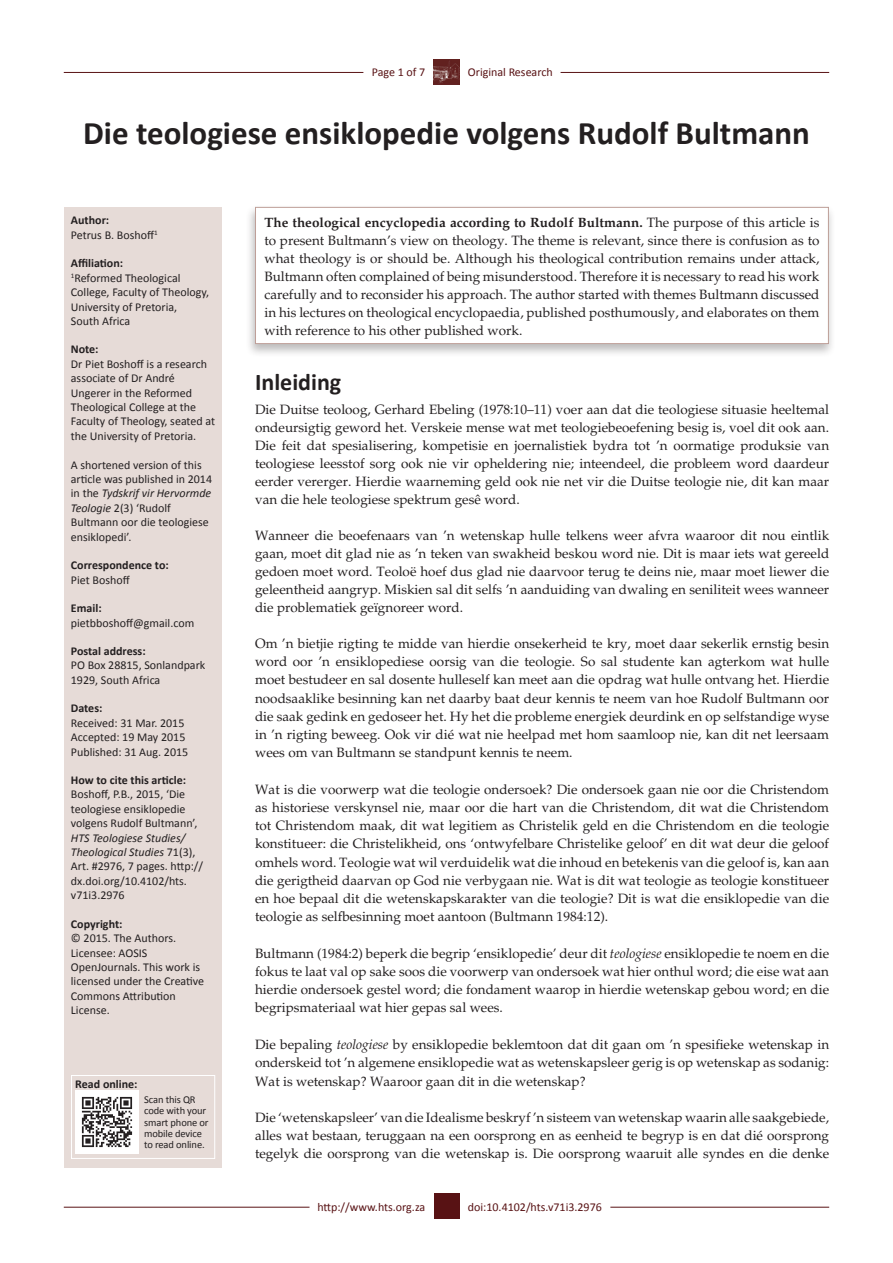
<style>
.page{position:relative;width:893px;height:1263px;background:#fff}
.page>*{position:absolute;margin:0;border:0;box-sizing:border-box;transform-origin:0 0}
.Article_Title{font:700 33px "Calibri";color:#231f20}
._1{font:700 24px "Calibri";color:#231f20}
.Text{font:13.5px/18.1px "Palatino";color:#231f20;text-align:justify}
.Abstract_Text{font:13.5px/18px "Palatino";color:#231f20;text-align:justify}
.Text1{font:13.5px/18px "Palatino";color:#231f20;text-align:justify}
.Sidebar_text{font:12px/14.4px "Calibri";color:#231f20}
.Sidebar_head{font:700 12px "Calibri";color:#231f20}
.RRH_Bottom{font:12px "Calibri";color:#581214}
.LRH_Bottom{font:12px "Calibri";letter-spacing:-.005em;color:#581214}
.RRH{font:12px "Calibri";color:#581214}
.LRH{font:12px "Calibri";letter-spacing:-.005em;color:#581214}
.Sidebar_text-2{font:10.5px/11.2px "Calibri";letter-spacing:-.01em;color:#231f20}
.s1{font-style:italic}
.s2{font-weight:700}
</style>
<div class="page">
<hr style="left:64px;top:1207px;width:245px;height:1px;background:#581214">
<hr style="left:610px;top:1207px;width:219px;height:1px;background:#581214">
<hr style="left:64px;top:72px;width:299px;height:1px;background:#581214">
<hr style="left:561px;top:72px;width:268px;height:1px;background:#581214">
<div style="left:434px;top:1193px;width:25px;height:26px;background:#581214"></div>
<img style="left:434px;top:59px;width:25px;height:26px">
<div style="left:65px;top:207px;width:157px;height:960px;background:#e6dbd7"></div>
<div style="left:246px;top:205px;width:590px;height:153px;background:#231f20;opacity:.3"></div>
<div style="left:255px;top:207px;width:573px;height:137px;background:#fff"></div>
<div style="left:255px;top:207px;width:574px;height:137px;border:1px solid #be9f98"></div>
<div style="left:71px;top:1075px;width:144px;height:84px;border:1px solid #fff"></div>
<img style="left:75px;top:1091px;width:63px;height:63px">
<p class="LRH" style="left:372px;top:65px;width:55px">Page 1 of 7</p>
<p class="RRH" style="left:468px;top:65px;width:86px">Original Research</p>
<p class="Article_Title" style="left:83px;top:112px;width:728px">Die teologiese ensiklopedie volgens Rudolf Bultmann</p>
<p class="Sidebar_head" style="left:71px;top:213px;width:40px">Author:</p>
<p class="Sidebar_text" style="left:71px;top:228px;width:88px">Petrus B. Boshoff<sup>1</sup></p>
<p class="Sidebar_head" style="left:71px;top:256px;width:54px">Affiliation:</p>
<p class="Sidebar_text" style="left:71px;top:271px;width:140px"><sup>1</sup>Reformed Theological<br>College, Faculty of Theology,<br>University of Pretoria,<br>South Africa</p>
<p class="Sidebar_head" style="left:71px;top:342px;width:29px">Note:</p>
<p class="Sidebar_text" style="left:71px;top:357px;width:146px">Dr Piet Boshoff is a research associate of Dr André<br>Ungerer in the Reformed<br>Theological College at the<br>Faculty of Theology, seated at the University of Pretoria.</p>
<p class="Sidebar_text" style="left:71px;top:457px;width:143px">A shortened version of this article was published in 2014 in the <span class="s1">Tydskrif vir Hervormde<br>Teologie</span> 2(3) ‘Rudolf<br>Bultmann oor die teologiese ensiklopedi’.</p>
<p class="Sidebar_head" style="left:71px;top:558px;width:99px">Correspondence to:</p>
<p class="Sidebar_text" style="left:71px;top:572px;width:60px">Piet Boshoff</p>
<p class="Sidebar_head" style="left:71px;top:601px;width:32px">Email:</p>
<p class="Sidebar_text" style="left:71px;top:615px;width:125px">pietbboshoff@gmail.com</p>
<p class="Sidebar_head" style="left:71px;top:643px;width:76px">Postal address:</p>
<p class="Sidebar_text" style="left:71px;top:658px;width:136px">PO Box 28815, Sonlandpark<br>1929, South Africa</p>
<p class="Sidebar_head" style="left:71px;top:701px;width:33px">Dates:</p>
<p class="Sidebar_text" style="left:71px;top:715px;width:115px">Received: 31 Mar. 2015</p>
<p class="Sidebar_text" style="left:71px;top:730px;width:116px">Accepted: 19 May 2015</p>
<p class="Sidebar_text" style="left:71px;top:744px;width:119px">Published: 31 Aug. 2015</p>
<p class="Sidebar_head" style="left:71px;top:772px;width:117px">How to cite this article:</p>
<p class="Sidebar_text" style="left:71px;top:787px;width:134px">Boshoff, P.B., 2015, ‘Die teologiese ensiklopedie volgens Rudolf Bultmann’,<br><span class="s1">HTS Teologiese Studies/<br>Theological Studies</span> 71(3),<br>Art. #2976, 7 pages. http:// dx.doi.org/10.4102/hts. v71i3.2976</p>
<p class="Sidebar_head" style="left:71px;top:916px;width:53px">Copyright:</p>
<p class="Sidebar_text" style="left:71px;top:931px;width:135px">© 2015. The Authors.<br>Licensee: AOSIS<br>OpenJournals. This work is licensed under the Creative<br>Commons Attribution<br>License.</p>
<p class="Sidebar_head" style="left:75px;top:1077px;width:64px">Read online:</p>
<p class="Sidebar_text-2" style="left:144px;top:1094px;width:66px">Scan this QR code with your smart phone or mobile device to read online.</p>
<p class="Abstract_Text" style="left:264px;top:213px;width:557px"><span class="s2">The theological encyclopedia according to Rudolf Bultmann.</span> The purpose of this article is to present Bultmann’s view on theology. The theme is relevant, since there is confusion as to what theology is or should be. Although his theological contribution remains under attack, Bultmann often complained of being misunderstood. Therefore it is necessary to read his work carefully and to reconsider his approach. The author started with themes Bultmann discussed in his lectures on theological encyclopaedia, published posthumously, and elaborates on them with reference to his other published work.</p>
<p class="_1" style="left:255px;top:367px;width:88px">Inleiding</p>
<p class="Text1" style="left:255px;top:401px;width:576px">Die Duitse teoloog, Gerhard Ebeling (1978:10–11) voer aan dat die teologiese situasie heeltemal ondeursigtig geword het. Verskeie mense wat met teologiebeoefening besig is, voel dit ook aan.<br>Die feit dat spesialisering, kompetisie en joernalistiek bydra tot ’n oormatige produksie van teologiese leesstof sorg ook nie vir opheldering nie; inteendeel, die probleem word daardeur eerder vererger. Hierdie waarneming geld ook nie net vir die Duitse teologie nie, dit kan maar van die hele teologiese spektrum gesê word.</p>
<p class="Text" style="left:255px;top:527px;width:576px">Wanneer die beoefenaars van ’n wetenskap hulle telkens weer afvra waaroor dit nou eintlik gaan, moet dit glad nie as ’n teken van swakheid beskou word nie. Dit is maar iets wat gereeld gedoen moet word. Teoloë hoef dus glad nie daarvoor terug te deins nie, maar moet liewer die geleentheid aangryp. Miskien sal dit selfs ’n aanduiding van dwaling en seniliteit wees wanneer die problematiek geïgnoreer word.</p>
<p class="Text" style="left:255px;top:635px;width:576px">Om ’n bietjie rigting te midde van hierdie onsekerheid te kry, moet daar sekerlik ernstig besin word oor ’n ensiklopediese oorsig van die teologie. So sal studente kan agterkom wat hulle moet bestudeer en sal dosente hulleself kan meet aan die opdrag wat hulle ontvang het. Hierdie noodsaaklike besinning kan net daarby baat deur kennis te neem van hoe Rudolf Bultmann oor die saak gedink en gedoseer het. Hy het die probleme energiek deurdink en op selfstandige wyse in ’n rigting beweeg. Ook vir dié wat nie heelpad met hom saamloop nie, kan dit net leersaam wees om van Bultmann se standpunt kennis te neem.</p>
<p class="Text" style="left:255px;top:780px;width:576px">Wat is die voorwerp wat die teologie ondersoek? Die ondersoek gaan nie oor die Christendom as historiese verskynsel nie, maar oor die hart van die Christendom, dit wat die Christendom tot Christendom maak, dit wat legitiem as Christelik geld en die Christendom en die teologie konstitueer: die Christelikheid, ons ‘ontwyfelbare Christelike geloof’ en dit wat deur die geloof omhels word. Teologie wat wil verduidelik wat die inhoud en betekenis van die geloof is, kan aan die gerigtheid daarvan op God nie verbygaan nie. Wat is dit wat teologie as teologie konstitueer en hoe bepaal dit die wetenskapskarakter van die teologie? Dit is wat die ensiklopedie van die teologie as selfbesinning moet aantoon (Bultmann 1984:12).</p>
<p class="Text" style="left:255px;top:944px;width:576px">Bultmann (1984:2) beperk die begrip ‘ensiklopedie’ deur dit <span class="s1">teologiese</span> ensiklopedie te noem en die fokus te laat val op sake soos die voorwerp van ondersoek wat hier onthul word; die eise wat aan hierdie ondersoek gestel word; die fondament waarop in hierdie wetenskap gebou word; en die begripsmateriaal wat hier gepas sal wees.</p>
<p class="Text" style="left:255px;top:1036px;width:576px">Die bepaling <span class="s1">teologiese</span> by ensiklopedie beklemtoon dat dit gaan om ’n spesifieke wetenskap in onderskeid tot ’n algemene ensiklopedie wat as wetenskapsleer gerig is op wetenskap as sodanig:<br>Wat is wetenskap? Waaroor gaan dit in die wetenskap?</p>
<p class="Text" style="left:255px;top:1109px;width:576px">Die ‘wetenskapsleer’ van die Idealisme beskryf ’n sisteem van wetenskap waarin alle saakgebiede, alles wat bestaan, teruggaan na een oorsprong en as eenheid te begryp is en dat dié oorsprong tegelyk die oorsprong van die wetenskap is. Die oorsprong waaruit alle syndes en die denke</p>
<p class="LRH_Bottom" style="left:317px;top:1199px;width:109px">http://www.hts.org.za</p>
<p class="RRH_Bottom" style="left:468px;top:1199px;width:136px">doi:10.4102/hts.v71i3.2976</p>
</div>
